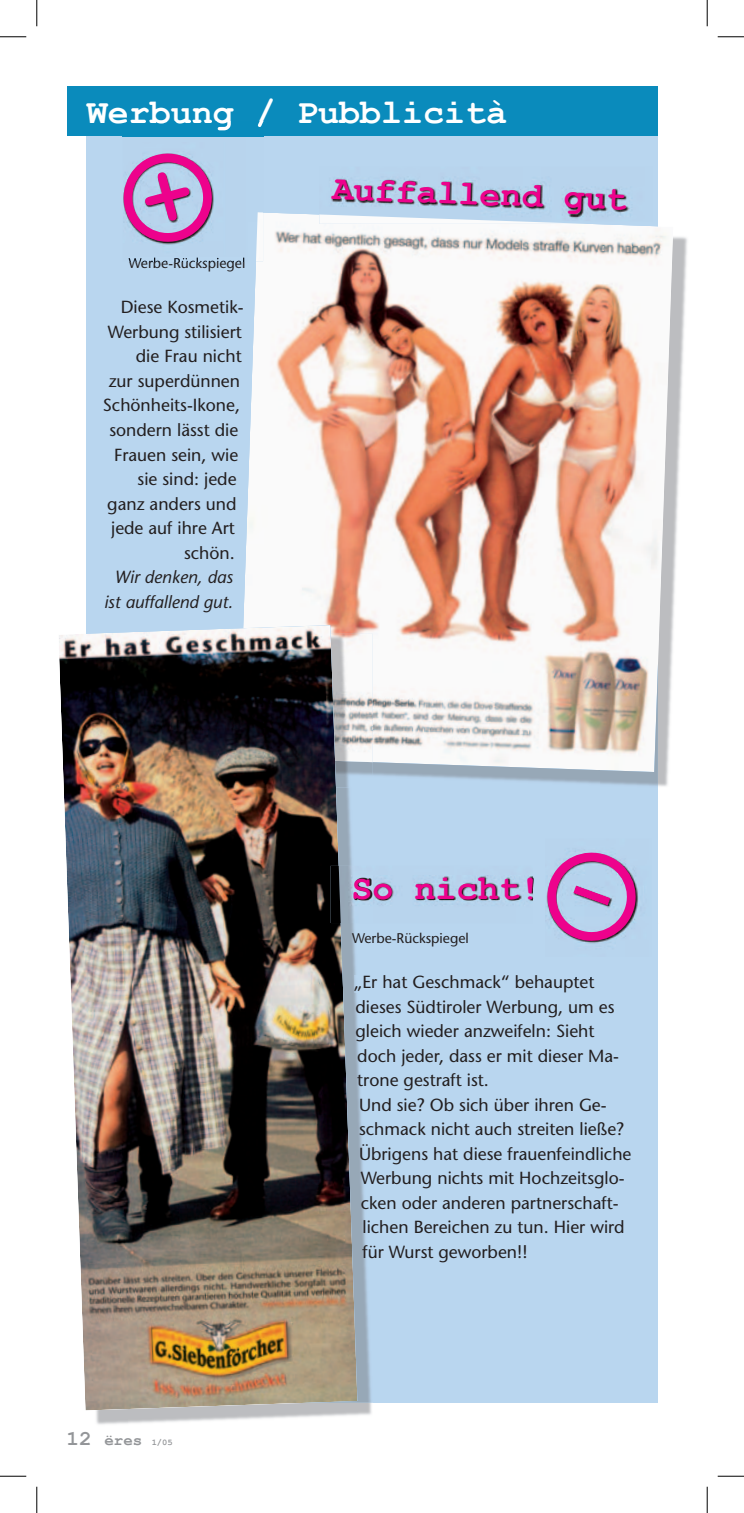
<style>
.page{position:relative;width:744px;height:1513px;background:#fff}
.page>*{position:absolute;margin:0;border:0;box-sizing:border-box;transform-origin:0 0}
.t1{font:700 35px "Courier New";color:#ed028c}
.t2{font:700 35px "Courier New";color:#fff}
.t3{font:17.5px "Stone Sans";color:#231f20}
.t4{font:italic 17.5px/24.5px "Stone Sans";color:#231f20;text-align:right}
.t5{font:700 15.75px "Courier New";color:#939598}
.t6{font:14px "Stone Sans";color:#231f20}
.s1{font-size:21px}
.s2{font-size:8.75px}
</style>
<div class="page">
<div style="left:87px;top:100px;width:570px;height:1302px;background:#b9d6ef"></div>
<div style="left:67px;top:86px;width:590px;height:50px;background:#0a8bbc"></div>
<img style="left:657px;top:237px;width:30px;height:550px">
<img style="left:243px;top:212px;width:430px;height:560px">
<img style="left:86px;top:1410px;width:42px;height:15px">
<img style="left:128px;top:1402px;width:244px;height:22px">
<img style="left:357px;top:1017px;width:14px;height:385px">
<img style="left:357px;top:634px;width:15px;height:128px">
<img style="left:59px;top:625px;width:298px;height:785px">
<img style="left:319px;top:178px;width:333px;height:43px">
<img style="left:587px;top:221px;width:65px;height:3px">
<img style="left:319px;top:214px;width:268px;height:10px">
<img style="left:340px;top:865px;width:193px;height:57px">
<img style="left:330px;top:865px;width:10px;height:57px">
<img style="left:353px;top:875px;width:179px;height:24px">
<img style="left:123px;top:121px;width:140px;height:140px">
<img style="left:123px;top:121px;width:78px;height:2px">
<img style="left:256px;top:212px;width:7px;height:49px">
<img style="left:234px;top:257px;width:10px;height:4px">
<img style="left:128px;top:257px;width:106px;height:4px">
<img style="left:123px;top:142px;width:102px;height:113px">
<svg style="left:124px;top:154px;width:88px;height:93px"></svg>
<img style="left:657px;top:922px;width:1px;height:56px">
<img style="left:657px;top:832px;width:1px;height:90px">
<svg style="left:545px;top:851px;width:94px;height:93px"></svg>
<svg style="left:0;top:36px;width:26px;height:1px"></svg>
<svg style="left:717px;top:36px;width:26px;height:1px"></svg>
<svg style="left:0;top:1475px;width:26px;height:1px"></svg>
<svg style="left:717px;top:1475px;width:26px;height:1px"></svg>
<svg style="left:36px;top:0;width:1px;height:26px"></svg>
<svg style="left:36px;top:1486px;width:1px;height:26px"></svg>
<svg style="left:706px;top:0;width:1px;height:26px"></svg>
<svg style="left:706px;top:1486px;width:1px;height:26px"></svg>
<h1 class="t2" style="left:87px;top:94px;width:422px">Werbung / Pubblicità</h1>
<p class="t6" style="left:128px;top:257px;width:118px">Werbe-Rückspiegel</p>
<p class="t3" style="left:121px;top:300px;width:124px">Diese Kosmetik-</p>
<p class="t3" style="left:108px;top:325px;width:135px">Werbung stilisiert</p>
<p class="t3" style="left:136px;top:349px;width:107px">die Frau nicht</p>
<p class="t3" style="left:109px;top:374px;width:133px">zur superdünnen</p>
<p class="t3" style="left:103px;top:398px;width:139px">Schönheits-Ikone,</p>
<p class="t3" style="left:109px;top:423px;width:130px">sondern lässt die</p>
<p class="t3" style="left:114px;top:447px;width:126px">Frauen sein, wie</p>
<p class="t3" style="left:137px;top:472px;width:100px">sie sind: jede</p>
<p class="t3" style="left:107px;top:496px;width:131px">ganz anders und</p>
<p class="t3" style="left:111px;top:521px;width:125px">jede auf ihre Art</p>
<p class="t3" style="left:184px;top:545px;width:52px">schön.</p>
<p class="t4" style="left:104px;top:566px;width:130px">Wir denken, das ist auffallend gut.</p>
<h1 class="t1" style="left:333px;top:170px;width:295px;rotate:2deg">Auffallend gut</h1>
<p class="t5" style="left:67px;top:1431px;width:108px"><span class="s1">12</span> ëres <span class="s2">1/05</span></p>
<h1 class="t1" style="left:351px;top:869px;width:190px">So nicht!</h1>
<p class="t6" style="left:352px;top:932px;width:118px">Werbe-Rückspiegel</p>
<p class="t3" style="left:353px;top:975px;width:242px">„Er hat Geschmack“ behauptet</p>
<p class="t3" style="left:355px;top:999px;width:260px">dieses Südtiroler Werbung, um es</p>
<p class="t3" style="left:355px;top:1024px;width:240px">gleich wieder anzweifeln: Sieht</p>
<p class="t3" style="left:357px;top:1048px;width:263px">doch jeder, dass er mit dieser Ma-</p>
<p class="t3" style="left:357px;top:1073px;width:133px">trone gestraft ist.</p>
<p class="t3" style="left:359px;top:1097px;width:249px">Und sie? Ob sich über ihren Ge-</p>
<p class="t3" style="left:359px;top:1122px;width:267px">schmack nicht auch streiten ließe?</p>
<p class="t3" style="left:359px;top:1146px;width:274px">Übrigens hat diese frauenfeindliche</p>
<p class="t3" style="left:360px;top:1171px;width:265px">Werbung nichts mit Hochzeitsglo-</p>
<p class="t3" style="left:360px;top:1195px;width:259px">cken oder anderen partnerschaft-</p>
<p class="t3" style="left:362px;top:1220px;width:263px">lichen Bereichen zu tun. Hier wird</p>
<p class="t3" style="left:362px;top:1244px;width:166px">für Wurst geworben!!</p>
</div>
